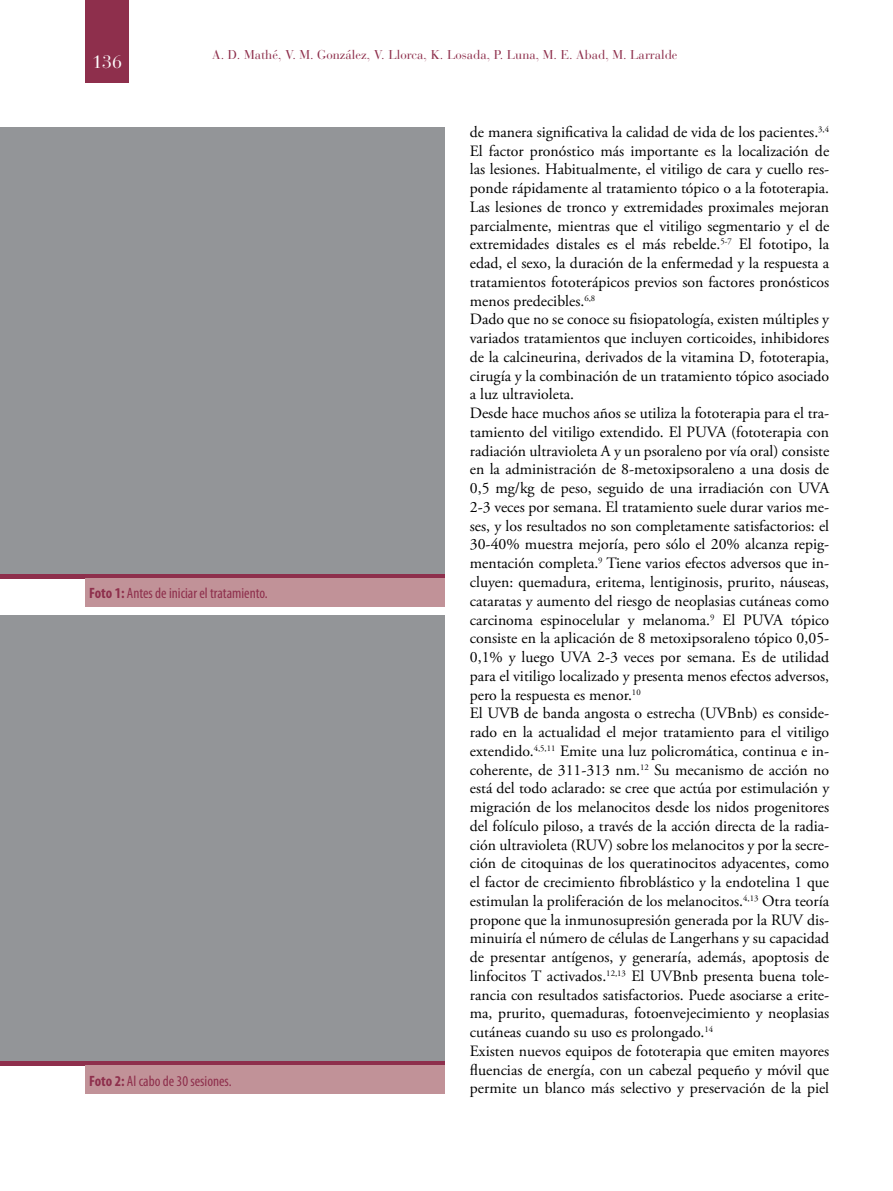
<style>
.page{position:relative;width:893px;height:1191px;background:#fff}
.page>*{position:absolute;margin:0;border:0;box-sizing:border-box;transform-origin:0 0}
.t1{font:18px "Bauer Bodoni";color:#fff}
.t2{font:15.75px/18.8px "Adobe Garamond Pro";color:#000}
.t3{font:condensed 15px "Myriad Pro";color:#8e2f4c}
.t4{font:12.75px "Bauer Bodoni";color:#8e2f4c}
.s1{font-weight:700}
</style>
<div class="page">
<div style="left:85px;top:0;width:44px;height:82px;background:#8e2f4c"></div>
<hr style="left:0;top:574px;width:444px;height:4px;background:#8e2f4c">
<hr style="left:0;top:1061px;width:444px;height:4px;background:#8e2f4c">
<div style="left:85px;top:578px;width:359px;height:28px;background:#c19298"></div>
<div style="left:85px;top:1065px;width:359px;height:29px;background:#c19298"></div>
<p class="t1" style="left:92px;top:51px;width:32px">136</p>
<p class="t4" style="left:212px;top:47px;width:467px">A. D. Mathé, V. M. González, V. Llorca, K. Losada, P. Luna, M. E. Abad, M. Larralde</p>
<p class="t3" style="left:89px;top:584px;width:180px"><span class="s1">Foto 1:</span> Antes de iniciar el tratamiento.</p>
<p class="t3" style="left:89px;top:1071px;width:144px"><span class="s1">Foto 2:</span> Al cabo de 30 sesiones.</p>
<p class="t2" style="left:470px;top:123px;width:361px">de manera significativa la calidad de vida de los pacientes.<sup>3,4<br></sup>El factor pronóstico más importante es la localización de las lesiones. Habitualmente, el vitiligo de cara y cuello res&shy;ponde rápidamente al tratamiento tópico o a la fototerapia.<br>Las lesiones de tronco y extremidades proximales mejoran parcialmente, mientras que el vitiligo segmentario y el de extremidades distales es el más rebelde.<sup>5-7</sup> El fototipo, la edad, el sexo, la duración de la enfermedad y la respuesta a tratamientos fototerápicos previos son factores pronósticos menos predecibles.<sup>6,8<br></sup>Dado que no se conoce su fisiopatología, existen múltiples y variados tratamientos que incluyen corticoides, inhibidores de la calcineurina, derivados de la vitamina D, fototerapia, cirugía y la combinación de un tratamiento tópico asociado a luz ultravioleta.<br>Desde hace muchos años se utiliza la fototerapia para el tra&shy;tamiento del vitiligo extendido. El PUVA (fototerapia con radiación ultravioleta A y un psoraleno por vía oral) consiste en la administración de 8-metoxipsoraleno a una dosis de 0,5 mg/kg de peso, seguido de una irradiación con UVA 2-3 veces por semana. El tratamiento suele durar varios me&shy;ses, y los resultados no son completamente satisfactorios: el 30-40% muestra mejoría, pero sólo el 20% alcanza repig&shy;mentación completa.<sup>9</sup> Tiene varios efectos adversos que in&shy;cluyen: quemadura, eritema, lentiginosis, prurito, náuseas, cataratas y aumento del riesgo de neoplasias cutáneas como carcinoma espinocelular y melanoma.<sup>9</sup> El PUVA tópico consiste en la aplicación de 8 metoxipsoraleno tópico 0,05- 0,1% y luego UVA 2-3 veces por semana. Es de utilidad para el vitiligo localizado y presenta menos efectos adversos, pero la respuesta es menor.<sup>10<br></sup>El UVB de banda angosta o estrecha (UVBnb) es conside&shy;rado en la actualidad el mejor tratamiento para el vitiligo extendido.<sup>4,5,11</sup> Emite una luz policromática, continua e in&shy;coherente, de 311-313 nm.<sup>12</sup> Su mecanismo de acción no está del todo aclarado: se cree que actúa por estimulación y migración de los melanocitos desde los nidos progenitores del folículo piloso, a través de la acción directa de la radia&shy;ción ultravioleta (RUV) sobre los melanocitos y por la secre&shy;ción de citoquinas de los queratinocitos adyacentes, como el factor de crecimiento fibroblástico y la endotelina 1 que estimulan la proliferación de los melanocitos.<sup>4,13</sup> Otra teoría propone que la inmunosupresión generada por la RUV dis&shy;minuiría el número de células de Langerhans y su capacidad de presentar antígenos, y generaría, además, apoptosis de linfocitos T activados.<sup>12,13</sup> El UVBnb presenta buena tole&shy;rancia con resultados satisfactorios. Puede asociarse a erite&shy;ma, prurito, quemaduras, fotoenvejecimiento y neoplasias cutáneas cuando su uso es prolongado.<sup>14<br></sup>Existen nuevos equipos de fototerapia que emiten mayores fluencias de energía, con un cabezal pequeño y móvil que permite un blanco más selectivo y preservación de la piel</p>
</div>
